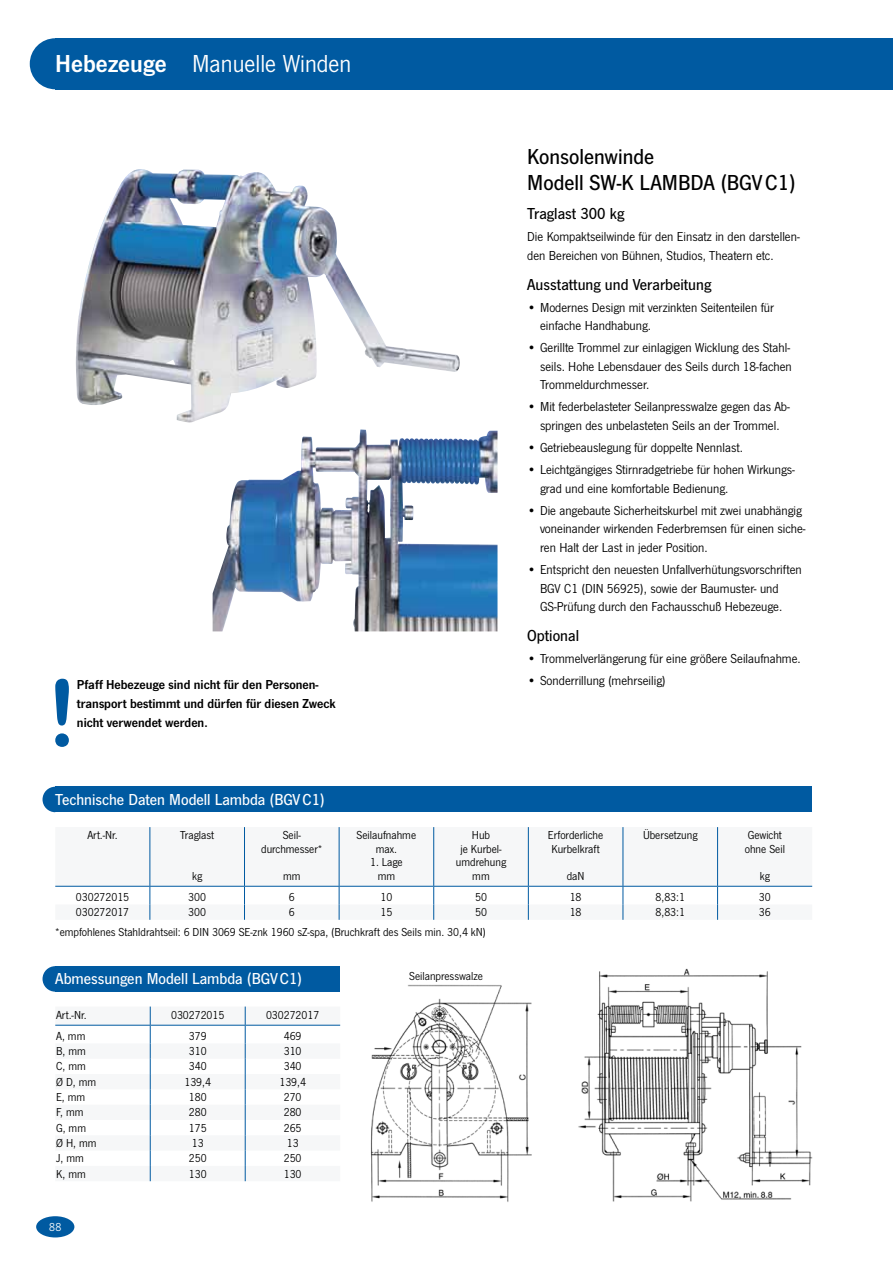
<style>
.page{position:relative;width:893px;height:1263px;background:#fff}
.page>*{position:absolute;margin:0;border:0;box-sizing:border-box;transform-origin:0 0}
.t1{font:25.5px "News Got";color:#fff}
.t2{font:500 22.5px/26.1px "News Got";color:#000}
.t3{font:500 16.5px "News Got";color:#fff}
.t4{font:500 16.5px "News Got";color:#000}
.t5{font:13.5px/18.6px "News Got";color:#000}
.t6{font:13.5px/18.6px "News Got Dem";color:#000}
.t7{font:12px/13.5px "News Got";color:#000;text-align:center}
.t8{font:12px "News Got";color:#fff}
.s1{font-family:"News Got Dem"}
</style>
<div class="page">
<img style="left:213px;top:431px;width:284px;height:200px">
<img style="left:76px;top:169px;width:384px;height:254px">
<div style="left:36px;top:1216px;width:38px;height:21px;background:#005aa1;border-radius:50%"></div>
<div style="left:55px;top:38px;width:838px;height:51px;background:#005aa1"></div>
<svg style="left:30px;top:38px;width:25px;height:51px"></svg>
<div style="left:55px;top:787px;width:757px;height:25px;background:#005aa1"></div>
<svg style="left:43px;top:787px;width:12px;height:25px"></svg>
<svg style="left:55px;top:679px;width:14px;height:68px"></svg>
<svg style="left:55px;top:1006px;width:285px;height:175px"></svg>
<svg style="left:55px;top:827px;width:757px;height:93px"></svg>
<img style="left:370px;top:968px;width:443px;height:234px">
<div style="left:55px;top:966px;width:285px;height:26px;background:#005aa1"></div>
<svg style="left:43px;top:966px;width:12px;height:26px"></svg>
<h1 class="t1" style="left:55px;top:50px;width:298px"><span class="s1">Hebezeuge</span> Manuelle Winden</h1>
<p class="t6" style="left:77px;top:676px;width:260px">Pfaff Hebezeuge sind nicht für den Personen&shy;transport bestimmt und dürfen für diesen Zweck nicht verwendet werden.</p>
<p class="t3" style="left:55px;top:790px;width:271px">Technische Daten Modell Lambda (BGVC1)</p>
<p class="t7" style="left:87px;top:829px;width:32px">Art.-Nr.</p>
<p class="t7" style="left:180px;top:829px;width:35px">Traglast</p>
<p class="t7" style="left:192px;top:869px;width:12px">kg</p>
<p class="t7" style="left:261px;top:829px;width:63px">Seil&shy;durchmesser*</p>
<p class="t7" style="left:283px;top:869px;width:19px">mm</p>
<p class="t7" style="left:357px;top:829px;width:61px">Seilaufnahme max.</p>
<p class="t7" style="left:370px;top:856px;width:34px">1. Lage mm</p>
<h2 class="t2" style="left:527px;top:144px;width:270px">Konsolenwinde<br>Modell SW-K LAMBDA (BGVC1)</h2>
<p class="t4" style="left:527px;top:205px;width:99px">Traglast 300 kg</p>
<p class="t5" style="left:527px;top:228px;width:274px">Die Kompaktseilwinde für den Einsatz in den darstellen&shy;den Bereichen von Bühnen, Studios, Theatern etc.</p>
<p class="t4" style="left:527px;top:275px;width:186px">Ausstattung und Verarbeitung</p>
<p class="t5" style="left:540px;top:298px;width:235px;text-indent:-13px">• Modernes Design mit verzinkten Seitenteilen für einfache Handhabung.</p>
<p class="t5" style="left:540px;top:339px;width:253px;text-indent:-13px">• Gerillte Trommel zur einlagigen Wicklung des Stahl&shy;seils. Hohe Lebensdauer des Seils durch 18-fachen<br>Trommeldurchmesser.</p>
<p class="t5" style="left:527px;top:398px;width:264px;text-align:center">• Mit federbelasteter Seilanpresswalze gegen das Ab&shy;springen des unbelasteten Seils an der Trommel.</p>
<p class="t5" style="left:527px;top:438px;width:217px">• Getriebeauslegung für doppelte Nennlast.</p>
<p class="t5" style="left:540px;top:460px;width:256px;text-indent:-13px">• Leichtgängiges Stirnradgetriebe für hohen Wirkungs&shy;grad und eine komfortable Bedienung.</p>
<p class="t5" style="left:540px;top:501px;width:267px;text-indent:-13px">• Die angebaute Sicherheitskurbel mit zwei unabhängig voneinander wirkenden Federbremsen für einen siche&shy;ren Halt der Last in jeder Position.</p>
<p class="t5" style="left:540px;top:560px;width:263px;text-indent:-13px">• Entspricht den neuesten Unfallverhütungsvorschriften<br>BGV C1 (DIN 56925), sowie der Baumuster- und<br>GS-Prüfung durch den Fachausschuß Hebezeuge.</p>
<p class="t4" style="left:527px;top:626px;width:53px">Optional</p>
<p class="t5" style="left:527px;top:649px;width:275px">• Trommelverlängerung für eine größere Seilaufnahme.</p>
<p class="t5" style="left:527px;top:671px;width:140px">• Sonderrillung (mehrseilig)</p>
<p class="t7" style="left:456px;top:829px;width:52px">Hub<br>je Kurbel&shy;umdrehung mm</p>
<p class="t7" style="left:548px;top:829px;width:57px">Erforderliche<br>Kurbelkraft</p>
<p class="t7" style="left:567px;top:869px;width:19px">daN</p>
<p class="t7" style="left:643px;top:829px;width:56px">Übersetzung</p>
<p class="t7" style="left:745px;top:829px;width:42px;text-align:left">Gewicht ohne Seil</p>
<p class="t7" style="left:760px;top:869px;width:12px">kg</p>
<p class="t7" style="left:76px;top:890px;width:55px">030272015</p>
<p class="t7" style="left:188px;top:890px;width:19px">300</p>
<p class="t7" style="left:289px;top:890px;width:7px">6</p>
<p class="t7" style="left:380px;top:890px;width:13px">10</p>
<p class="t7" style="left:475px;top:890px;width:13px">50</p>
<p class="t7" style="left:570px;top:890px;width:13px">18</p>
<p class="t7" style="left:655px;top:890px;width:31px">8,83:1</p>
<p class="t7" style="left:759px;top:890px;width:13px">30</p>
<p class="t7" style="left:76px;top:906px;width:55px">030272017</p>
<p class="t7" style="left:188px;top:906px;width:19px">300</p>
<p class="t7" style="left:289px;top:906px;width:7px">6</p>
<p class="t7" style="left:380px;top:906px;width:13px">15</p>
<p class="t7" style="left:475px;top:906px;width:13px">50</p>
<p class="t7" style="left:570px;top:906px;width:13px">18</p>
<p class="t7" style="left:655px;top:906px;width:31px">8,83:1</p>
<p class="t7" style="left:759px;top:906px;width:13px">36</p>
<p class="t7" style="left:55px;top:926px;width:432px">*empfohlenes Stahldrahtseil: 6 DIN 3069 SE-znk 1960 sZ-spa, (Bruchkraft des Seils min. 30,4 kN)</p>
<p class="t7" style="left:409px;top:969px;width:75px">Seilanpresswalze</p>
<p class="t3" style="left:55px;top:970px;width:248px">Abmessungen Modell Lambda (BGVC1)</p>
<p class="t7" style="left:56px;top:1008px;width:32px">Art.-Nr.</p>
<p class="t7" style="left:171px;top:1008px;width:55px">030272015</p>
<p class="t7" style="left:266px;top:1008px;width:55px">030272017</p>
<p class="t7" style="left:56px;top:1029px;width:31px">A, mm</p>
<p class="t7" style="left:189px;top:1029px;width:19px">379</p>
<p class="t7" style="left:284px;top:1029px;width:19px">469</p>
<p class="t7" style="left:56px;top:1044px;width:31px">B, mm</p>
<p class="t7" style="left:189px;top:1044px;width:19px">310</p>
<p class="t7" style="left:284px;top:1044px;width:19px">310</p>
<p class="t7" style="left:56px;top:1060px;width:31px">C, mm</p>
<p class="t7" style="left:189px;top:1060px;width:19px">340</p>
<p class="t7" style="left:284px;top:1060px;width:19px">340</p>
<p class="t7" style="left:56px;top:1075px;width:41px">Ø D, mm</p>
<p class="t7" style="left:184px;top:1075px;width:28px">139,4</p>
<p class="t7" style="left:279px;top:1075px;width:28px">139,4</p>
<p class="t7" style="left:56px;top:1090px;width:31px">E, mm</p>
<p class="t7" style="left:189px;top:1090px;width:19px">180</p>
<p class="t7" style="left:284px;top:1090px;width:19px">270</p>
<p class="t7" style="left:56px;top:1106px;width:29px">F, mm</p>
<p class="t7" style="left:189px;top:1106px;width:19px">280</p>
<p class="t7" style="left:284px;top:1106px;width:19px">280</p>
<p class="t7" style="left:56px;top:1121px;width:31px">G, mm</p>
<p class="t7" style="left:189px;top:1121px;width:19px">175</p>
<p class="t7" style="left:284px;top:1121px;width:19px">265</p>
<p class="t7" style="left:56px;top:1136px;width:42px">Ø H, mm</p>
<p class="t7" style="left:192px;top:1136px;width:13px">13</p>
<p class="t7" style="left:287px;top:1136px;width:13px">13</p>
<p class="t7" style="left:56px;top:1152px;width:29px">J, mm</p>
<p class="t7" style="left:189px;top:1152px;width:19px">250</p>
<p class="t7" style="left:284px;top:1152px;width:19px">250</p>
<p class="t7" style="left:56px;top:1167px;width:31px">K, mm</p>
<p class="t7" style="left:189px;top:1167px;width:19px">130</p>
<p class="t7" style="left:284px;top:1167px;width:19px">130</p>
<p class="t8" style="left:49px;top:1220px;width:14px">88</p>
</div>
